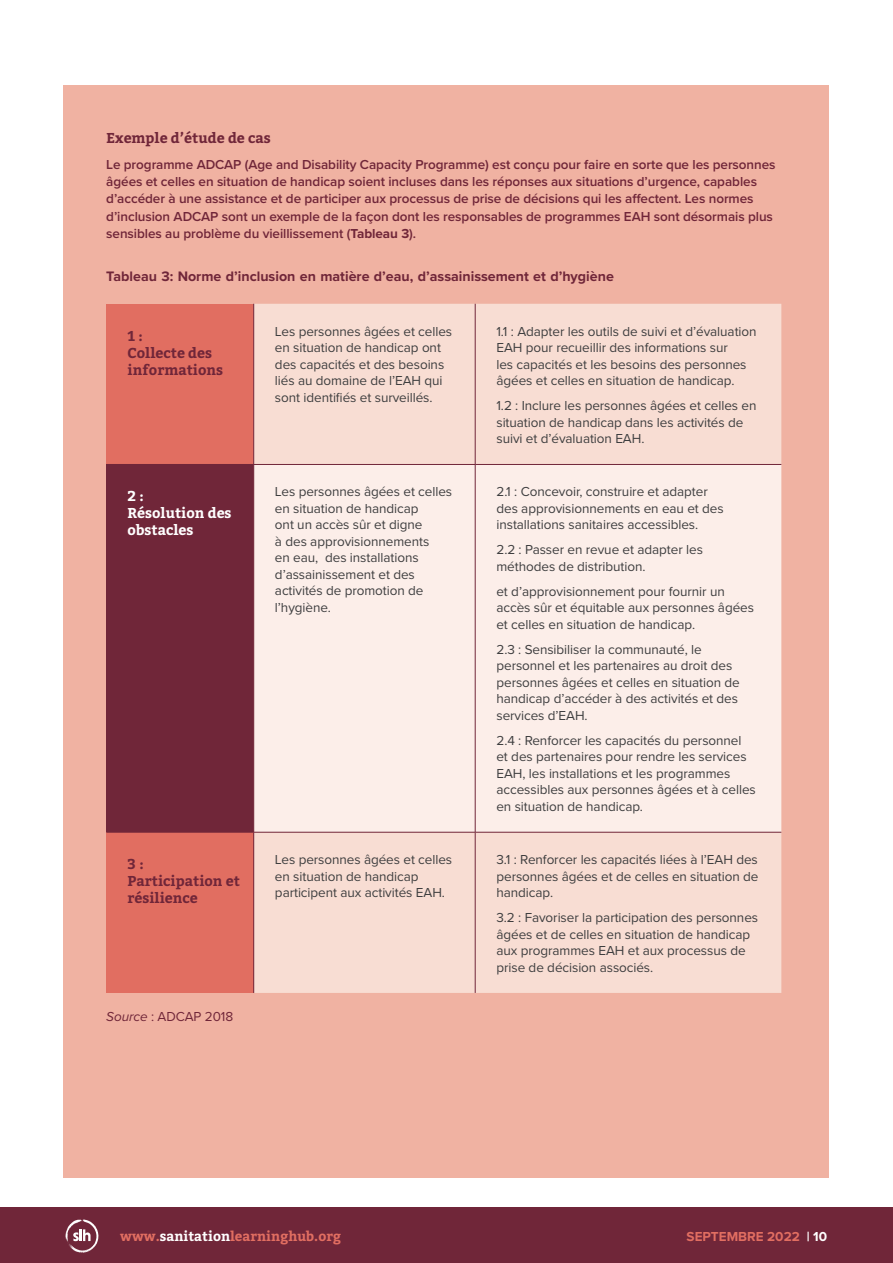
<style>
.page{position:relative;width:893px;height:1263px;background:#fff}
.page>*{position:absolute;margin:0;border:0;box-sizing:border-box;transform-origin:0 0}
.Figure_heading{font:700 14.25px "Proxima Nova";color:#702639}
.Tables_subhead{font:700 14.25px/17.1px "Bitter";color:#702639}
.Tables_white{font:700 14.25px/17.1px "Bitter";color:#fff}
.Case_Study_Header_mu{font:700 14.25px "Bitter";color:#702639}
.Table_9pt{font:13.5px/16.5px "Proxima Nova";letter-spacing:-.005em;color:#3e3e3f}
.Case_Study_body_mute{font:600 13.5px/17.2px "Proxima Nova";letter-spacing:-.005em;color:#702639}
.t1{font:700 13.5px "Bitter";color:#e16e61}
.Case_Study_body_mute-2{font:13.5px "Proxima Nova";letter-spacing:-.005em;color:#702639}
.t2{font:700 13.5px "Proxima Nova";color:#e16e61}
.s1{font-weight:700}
.s2{font-style:italic}
.s3{color:#fff}
</style>
<div class="page">
<div style="left:64px;top:85px;width:765px;height:1093px;background:#f0b2a2"></div>
<div style="left:106px;top:304px;width:148px;height:160px;background:#e16e61"></div>
<div style="left:254px;top:304px;width:527px;height:689px;background:#f8ddd3"></div>
<div style="left:106px;top:464px;width:148px;height:368px;background:#702639"></div>
<div style="left:254px;top:465px;width:527px;height:367px;background:#fceee9"></div>
<div style="left:106px;top:832px;width:148px;height:161px;background:#e16e61"></div>
<hr style="left:253px;top:304px;width:1px;height:160px;background:#702639">
<hr style="left:475px;top:304px;width:1px;height:160px;background:#702639">
<hr style="left:254px;top:464px;width:221px;height:1px;background:#702639">
<hr style="left:475px;top:465px;width:1px;height:367px;background:#702639">
<hr style="left:475px;top:464px;width:306px;height:1px;background:#702639">
<hr style="left:106px;top:832px;width:148px;height:1px;background:#702639">
<hr style="left:253px;top:832px;width:1px;height:161px;background:#702639">
<hr style="left:254px;top:832px;width:221px;height:1px;background:#702639">
<hr style="left:475px;top:832px;width:1px;height:161px;background:#702639">
<hr style="left:475px;top:832px;width:306px;height:1px;background:#702639">
<div style="left:0;top:1208px;width:893px;height:55px;background:#702639"></div>
<svg style="left:65px;top:1219px;width:33px;height:34px"></svg>
<p class="Case_Study_Header_mu" style="left:106px;top:129px;width:166px">Exemple d’étude de cas</p>
<p class="Case_Study_body_mute" style="left:106px;top:156px;width:671px">Le programme ADCAP (Age and Disability Capacity Programme) est conçu pour faire en sorte que les personnes âgées et celles en situation de handicap soient incluses dans les réponses aux situations d’urgence, capables d’accéder à une assistance et de participer aux processus de prise de décisions qui les affectent. Les normes d’inclusion ADCAP sont un exemple de la façon dont les responsables de programmes EAH sont désormais plus sensibles au problème du vieillissement (<span class="s1">Tableau 3</span>).</p>
<p class="Figure_heading" style="left:106px;top:267px;width:509px">Tableau 3: Norme d’inclusion en matière d’eau, d’assainissement et d’hygiène</p>
<p class="Tables_subhead" style="left:128px;top:327px;width:97px">1 :<br>Collecte des informations</p>
<p class="Table_9pt" style="left:275px;top:323px;width:179px">Les personnes âgées et celles en situation de handicap ont des capacités et des besoins liés au domaine de l’EAH qui sont identifiés et surveillés.</p>
<p class="Table_9pt" style="left:496px;top:323px;width:262px">1.1 : Adapter les outils de suivi et d’évaluation EAH pour recueillir des informations sur<br>les capacités et les besoins des personnes âgées et celles en situation de handicap.</p>
<p class="Table_9pt" style="left:496px;top:398px;width:262px">1.2 : Inclure les personnes âgées et celles en situation de handicap dans les activités de suivi et d’évaluation EAH.</p>
<p class="Tables_white" style="left:128px;top:488px;width:106px">2 :<br>Résolution des obstacles</p>
<p class="Table_9pt" style="left:275px;top:484px;width:179px">Les personnes âgées et celles en situation de handicap<br>ont un accès sûr et digne<br>à des approvisionnements<br>en eau, des installations d’assainissement et des activités de promotion de l’hygiène.</p>
<p class="Table_9pt" style="left:496px;top:484px;width:229px">2.1 : Concevoir, construire et adapter des approvisionnements en eau et des installations sanitaires accessibles.</p>
<p class="Table_9pt" style="left:496px;top:542px;width:208px">2.2 : Passer en revue et adapter les méthodes de distribution.</p>
<p class="Table_9pt" style="left:496px;top:583px;width:259px">et d’approvisionnement pour fournir un accès sûr et équitable aux personnes âgées et celles en situation de handicap.</p>
<p class="Table_9pt" style="left:496px;top:641px;width:245px">2.3 : Sensibiliser la communauté, le personnel et les partenaires au droit des personnes âgées et celles en situation de handicap d’accéder à des activités et des services d’EAH.</p>
<p class="Table_9pt" style="left:496px;top:732px;width:261px">2.4 : Renforcer les capacités du personnel et des partenaires pour rendre les services EAH, les installations et les programmes accessibles aux personnes âgées et à celles en situation de handicap.</p>
<p class="Tables_subhead" style="left:128px;top:855px;width:114px">3 :<br>Participation et résilience</p>
<p class="Table_9pt" style="left:275px;top:852px;width:179px">Les personnes âgées et celles en situation de handicap participent aux activités EAH.</p>
<p class="Table_9pt" style="left:496px;top:852px;width:263px;text-align:justify">3.1 : Renforcer les capacités liées à l’EAH des personnes âgées et de celles en situation de handicap.</p>
<p class="Table_9pt" style="left:496px;top:910px;width:263px">3.2 : Favoriser la participation des personnes âgées et de celles en situation de handicap aux programmes EAH et aux processus de prise de décision associés.</p>
<p class="Case_Study_body_mute-2" style="left:106px;top:1009px;width:128px"><span class="s2">Source</span> : ADCAP 2018</p>
<p class="t1" style="left:120px;top:1228px;width:223px">www.<span class="s3">sanitation</span>learninghub.org</p>
<p class="t2" style="left:687px;top:1229px;width:142px">SEPTEMBRE 2022 <span class="s3">| 10</span></p>
</div>
